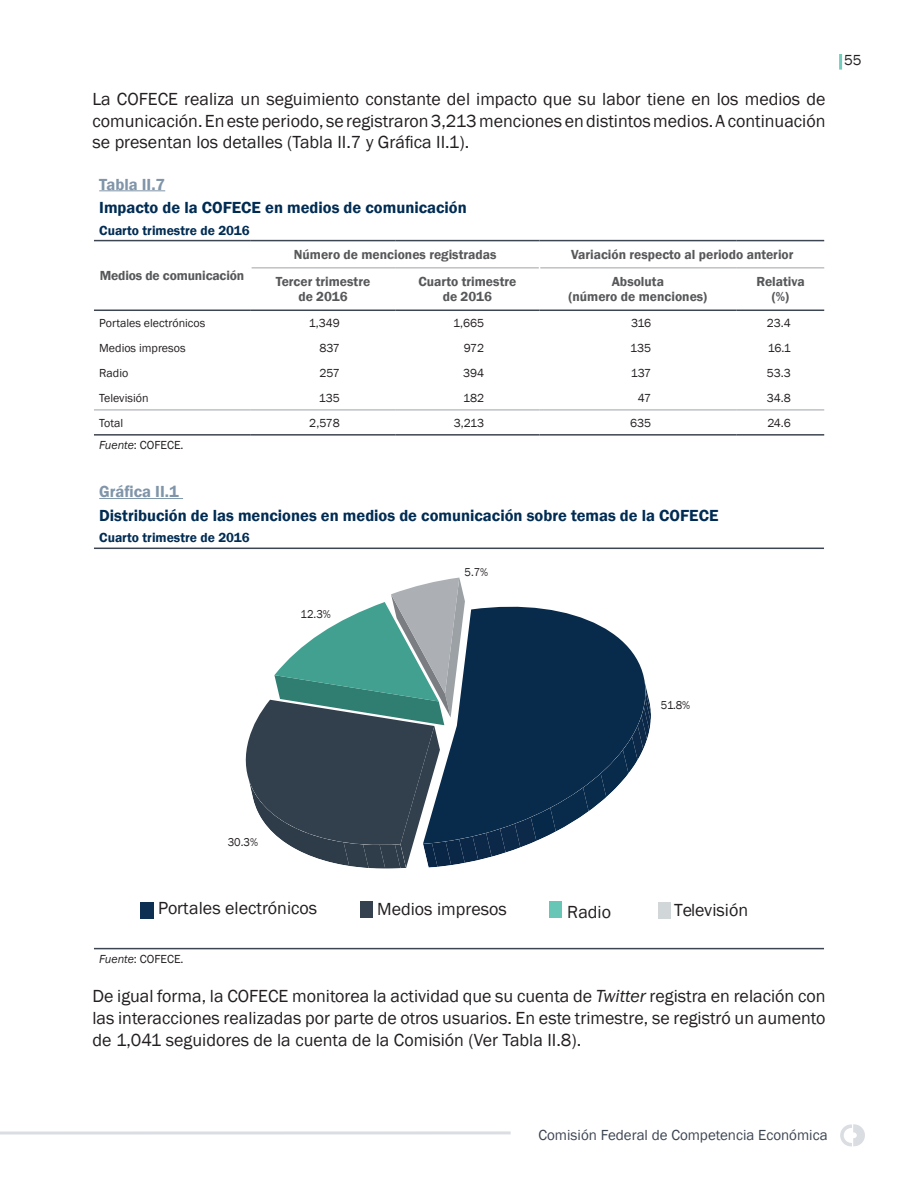
<style>
.page{position:relative;width:918px;height:1188px;background:#fff}
.page>*{position:absolute;margin:0;border:0;box-sizing:border-box;transform-origin:0 0}
.Párrafo_general{font:18px/21.6px "Franklin Gothic";color:#231f20;text-align:justify}
.Subtítulo__de_tabla{font:600 16.5px "Franklin Gothic";color:#002c53}
.Título_de_tabla_L1{font:600 16.5px "Franklin Gothic";color:#8095a9}
.t1{font:15px "Franklin Gothic";color:#3d4552}
.t2{font:15px "Franklin Gothic";color:#231f20}
.Subtítulo_de_tablas{font:600 13.5px "Franklin Gothic";color:#57585a}
.Subtítulo_de_tabla_L{font:600 13.5px "Franklin Gothic";color:#002c53}
.Texto_de_tablas_y_gr{font:12px "Franklin Gothic";color:#231f20}
.Notas_de_tablas_y_gr{font:12px "Franklin Gothic";color:#231f20}
.t3{font:11.7px "Franklin Gothic";color:#231f20;scale:.95 1}
.s1{font-style:italic}
</style>
<div class="page">
<svg style="left:840px;top:1124px;width:25px;height:23px"></svg>
<hr style="left:839px;top:54px;width:3px;height:16px;background:#74ccbc">
<svg style="left:0;top:1131px;width:511px;height:4px;background:#e2e5e8"></svg>
<hr style="left:252px;top:267px;width:143px;height:1px;background:#9ea2a9">
<hr style="left:395px;top:267px;width:144px;height:1px;background:#9ea2a9">
<hr style="left:540px;top:267px;width:196px;height:1px;background:#9ea2a9">
<hr style="left:736px;top:267px;width:88px;height:1px;background:#9ea2a9">
<hr style="left:94px;top:240px;width:157px;height:1px;background:#3d4552">
<hr style="left:94px;top:310px;width:157px;height:1px;background:#3d4552">
<hr style="left:251px;top:240px;width:144px;height:1px;background:#3d4552">
<hr style="left:395px;top:240px;width:145px;height:1px;background:#3d4552">
<hr style="left:540px;top:240px;width:196px;height:1px;background:#3d4552">
<hr style="left:736px;top:240px;width:88px;height:1px;background:#3d4552">
<hr style="left:251px;top:310px;width:144px;height:1px;background:#3d4552">
<hr style="left:395px;top:310px;width:145px;height:1px;background:#3d4552">
<hr style="left:540px;top:310px;width:196px;height:1px;background:#3d4552">
<hr style="left:736px;top:310px;width:88px;height:1px;background:#3d4552">
<hr style="left:94px;top:410px;width:157px;height:1px;background:#9ea2a9">
<hr style="left:251px;top:410px;width:144px;height:1px;background:#9ea2a9">
<hr style="left:395px;top:410px;width:145px;height:1px;background:#9ea2a9">
<hr style="left:540px;top:410px;width:196px;height:1px;background:#9ea2a9">
<hr style="left:736px;top:410px;width:88px;height:1px;background:#9ea2a9">
<hr style="left:94px;top:434px;width:157px;height:2px;background:#3d4552">
<hr style="left:251px;top:434px;width:144px;height:2px;background:#3d4552">
<hr style="left:395px;top:434px;width:145px;height:2px;background:#3d4552">
<hr style="left:540px;top:434px;width:196px;height:2px;background:#3d4552">
<hr style="left:736px;top:434px;width:88px;height:2px;background:#3d4552">
<hr style="left:99px;top:190px;width:66px;height:1px;background:#8095a9">
<hr style="left:94px;top:548px;width:730px;height:1px;background:#3d4552">
<hr style="left:94px;top:948px;width:730px;height:1px;background:#3d4552">
<hr style="left:99px;top:498px;width:84px;height:1px;background:#8095a9">
<div style="left:141px;top:902px;width:13px;height:17px;background:#0d2f51"></div>
<div style="left:360px;top:902px;width:13px;height:16px;background:#35414f"></div>
<div style="left:549px;top:902px;width:13px;height:16px;background:#68c6b7"></div>
<div style="left:658px;top:902px;width:12px;height:16px;background:#d1d6d9"></div>
<svg style="left:245px;top:578px;width:284px;height:291px"></svg>
<svg style="left:423px;top:596px;width:228px;height:248px;fill:#082a4b"></svg>
<p class="Párrafo_general" style="left:92px;top:89px;width:735px">La COFECE realiza un seguimiento constante del impacto que su labor tiene en los medios de comunicación. En este periodo, se registraron 3,213 menciones en distintos medios. A continuación se presentan los detalles (Tabla II.7 y Gráfica II.1).</p>
<p class="Título_de_tabla_L1" style="left:99px;top:174px;width:68px">Tabla II.7</p>
<p class="Subtítulo__de_tabla" style="left:99px;top:197px;width:369px">Impacto de la COFECE en medios de comunicación</p>
<p class="Subtítulo_de_tabla_L" style="left:99px;top:222px;width:152px">Cuarto trimestre de 2016</p>
<p class="Subtítulo_de_tablas" style="left:100px;top:267px;width:146px">Medios de comunicación</p>
<p class="Subtítulo_de_tablas" style="left:294px;top:246px;width:204px">Número de menciones registradas</p>
<p class="Subtítulo_de_tablas" style="left:571px;top:246px;width:224px">Variación respecto al periodo anterior</p>
<p class="Subtítulo_de_tablas" style="left:276px;top:273px;width:96px">Tercer trimestre</p>
<p class="Subtítulo_de_tablas" style="left:298px;top:288px;width:51px">de 2016</p>
<p class="Subtítulo_de_tablas" style="left:418px;top:273px;width:99px">Cuarto trimestre</p>
<p class="Subtítulo_de_tablas" style="left:443px;top:288px;width:51px">de 2016</p>
<p class="Subtítulo_de_tablas" style="left:756px;top:273px;width:50px">Relativa</p>
<p class="Subtítulo_de_tablas" style="left:772px;top:288px;width:19px">(%)</p>
<p class="Subtítulo_de_tablas" style="left:612px;top:273px;width:54px">Absoluta</p>
<p class="Subtítulo_de_tablas" style="left:569px;top:288px;width:140px">(número de menciones)</p>
<p class="Texto_de_tablas_y_gr" style="left:99px;top:315px;width:108px">Portales electrónicos</p>
<p class="Texto_de_tablas_y_gr" style="left:309px;top:315px;width:33px">1,349</p>
<p class="Texto_de_tablas_y_gr" style="left:453px;top:315px;width:33px">1,665</p>
<p class="Texto_de_tablas_y_gr" style="left:631px;top:315px;width:22px">316</p>
<p class="Texto_de_tablas_y_gr" style="left:767px;top:315px;width:26px">23.4</p>
<p class="Texto_de_tablas_y_gr" style="left:99px;top:340px;width:88px">Medios impresos</p>
<p class="Texto_de_tablas_y_gr" style="left:319px;top:340px;width:22px">837</p>
<p class="Texto_de_tablas_y_gr" style="left:464px;top:340px;width:22px">972</p>
<p class="Texto_de_tablas_y_gr" style="left:630px;top:340px;width:23px">135</p>
<p class="Texto_de_tablas_y_gr" style="left:768px;top:340px;width:25px">16.1</p>
<p class="Texto_de_tablas_y_gr" style="left:99px;top:365px;width:31px">Radio</p>
<p class="Texto_de_tablas_y_gr" style="left:319px;top:365px;width:22px">257</p>
<p class="Texto_de_tablas_y_gr" style="left:463px;top:365px;width:23px">394</p>
<p class="Texto_de_tablas_y_gr" style="left:631px;top:365px;width:22px">137</p>
<p class="Texto_de_tablas_y_gr" style="left:767px;top:365px;width:26px">53.3</p>
<p class="Texto_de_tablas_y_gr" style="left:99px;top:390px;width:51px">Televisión</p>
<p class="Texto_de_tablas_y_gr" style="left:319px;top:390px;width:23px">135</p>
<p class="Texto_de_tablas_y_gr" style="left:463px;top:390px;width:23px">182</p>
<p class="Texto_de_tablas_y_gr" style="left:638px;top:390px;width:15px">47</p>
<p class="Texto_de_tablas_y_gr" style="left:767px;top:390px;width:26px">34.8</p>
<p class="Texto_de_tablas_y_gr" style="left:99px;top:415px;width:26px">Total</p>
<p class="Texto_de_tablas_y_gr" style="left:309px;top:415px;width:32px">2,578</p>
<p class="Texto_de_tablas_y_gr" style="left:454px;top:415px;width:32px">3,213</p>
<p class="Texto_de_tablas_y_gr" style="left:630px;top:415px;width:23px">635</p>
<p class="Texto_de_tablas_y_gr" style="left:767px;top:415px;width:25px">24.6</p>
<p class="Notas_de_tablas_y_gr" style="left:99px;top:438px;width:86px"><span class="s1">Fuente</span>: COFECE.</p>
<p class="Título_de_tabla_L1" style="left:99px;top:482px;width:81px">Gráfica II.1</p>
<p class="Subtítulo__de_tabla" style="left:99px;top:505px;width:621px">Distribución de las menciones en medios de comunicación sobre temas de la COFECE</p>
<p class="Subtítulo_de_tabla_L" style="left:99px;top:529px;width:152px">Cuarto trimestre de 2016</p>
<p class="t3" style="left:301px;top:607px;width:33px">12.3%</p>
<p class="t3" style="left:464px;top:565px;width:27px">5.7%</p>
<p class="t2" style="left:844px;top:50px;width:19px">55</p>
<p class="t3" style="left:661px;top:698px;width:33px">51.8%</p>
<p class="t3" style="left:228px;top:835px;width:33px">30.3%</p>
<p class="Párrafo_general" style="left:158px;top:898px;width:161px">Portales electrónicos</p>
<p class="Párrafo_general" style="left:377px;top:899px;width:131px">Medios impresos</p>
<p class="Párrafo_general" style="left:567px;top:902px;width:45px">Radio</p>
<p class="Párrafo_general" style="left:674px;top:900px;width:75px">Televisión</p>
<p class="Notas_de_tablas_y_gr" style="left:99px;top:952px;width:86px"><span class="s1">Fuente</span>: COFECE.</p>
<p class="Párrafo_general" style="left:92px;top:986px;width:735px">De igual forma, la COFECE monitorea la actividad que su cuenta de <span class="s1">Twitter</span> registra en relación con las interacciones realizadas por parte de otros usuarios. En este trimestre, se registró un aumento de 1,041 seguidores de la cuenta de la Comisión (Ver Tabla II.8).</p>
<p class="t1" style="left:539px;top:1126px;width:291px">Comisión Federal de Competencia Económica</p>
</div>
